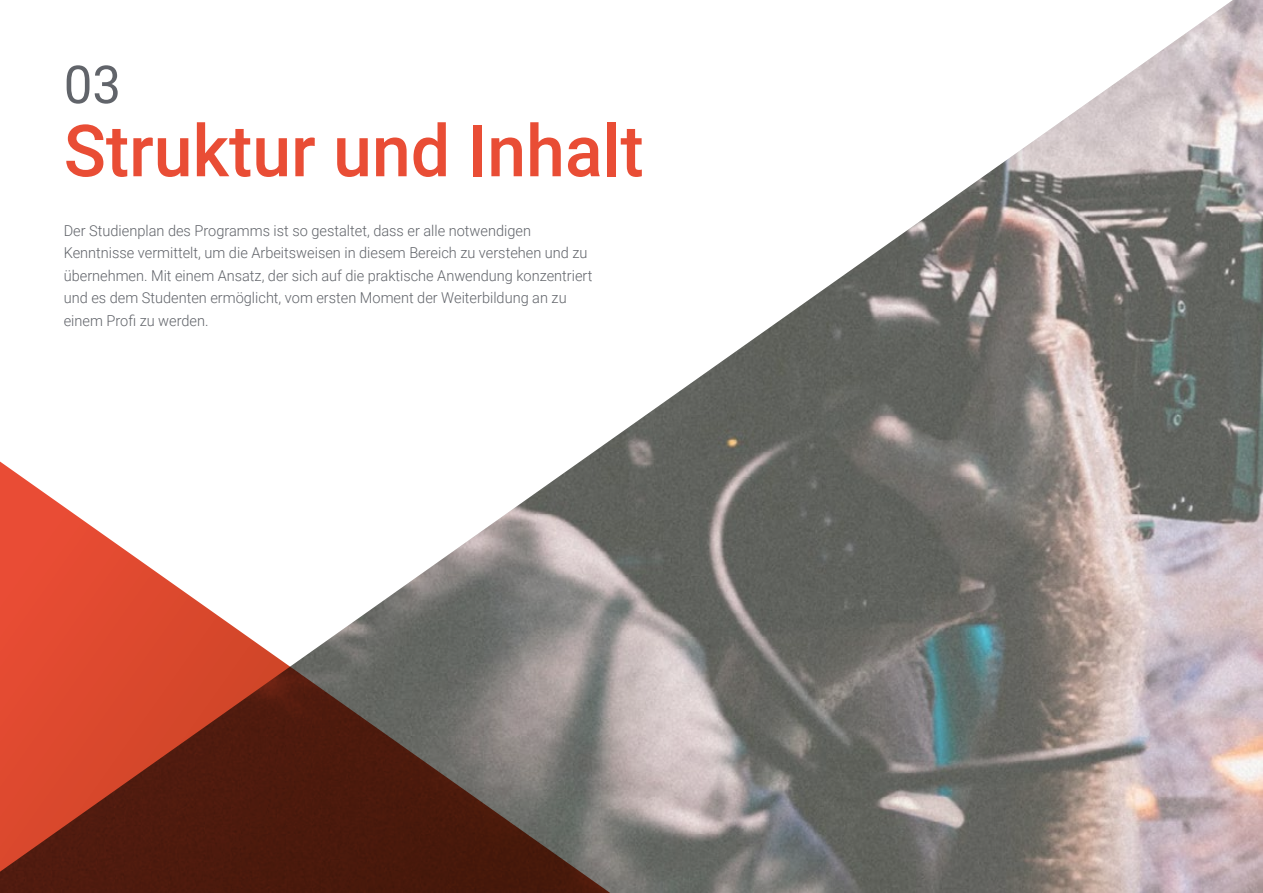
<style>
.page{position:relative;width:1263px;height:893px;background:#fff}
.page>*{position:absolute;margin:0;border:0;box-sizing:border-box;transform-origin:0 0}
.t1{font:500 72px "Roboto";color:#e94d35}
.t2{font:52.5px "Roboto";color:#61646a}
.t3{font:300 15px/22.5px "Roboto";color:#61646a}
</style>
<div class="page">
<img style="left:602px;top:0;width:661px;height:893px">
<svg style="left:0;top:446px;width:640px;height:447px"></svg>
<h2 class="t2" style="left:64px;top:48px;width:59px">03</h2>
<h1 class="t1" style="left:64px;top:100px;width:581px">Struktur und Inhalt</h1>
<p class="t3" style="left:64px;top:218px;width:530px">Der Studienplan des Programms ist so gestaltet, dass er alle notwendigen Kenntnisse vermittelt, um die Arbeitsweisen in diesem Bereich zu verstehen und zu übernehmen. Mit einem Ansatz, der sich auf die praktische Anwendung konzentriert und es dem Studenten ermöglicht, vom ersten Moment der Weiterbildung an zu einem Profi zu werden.</p>
</div>
